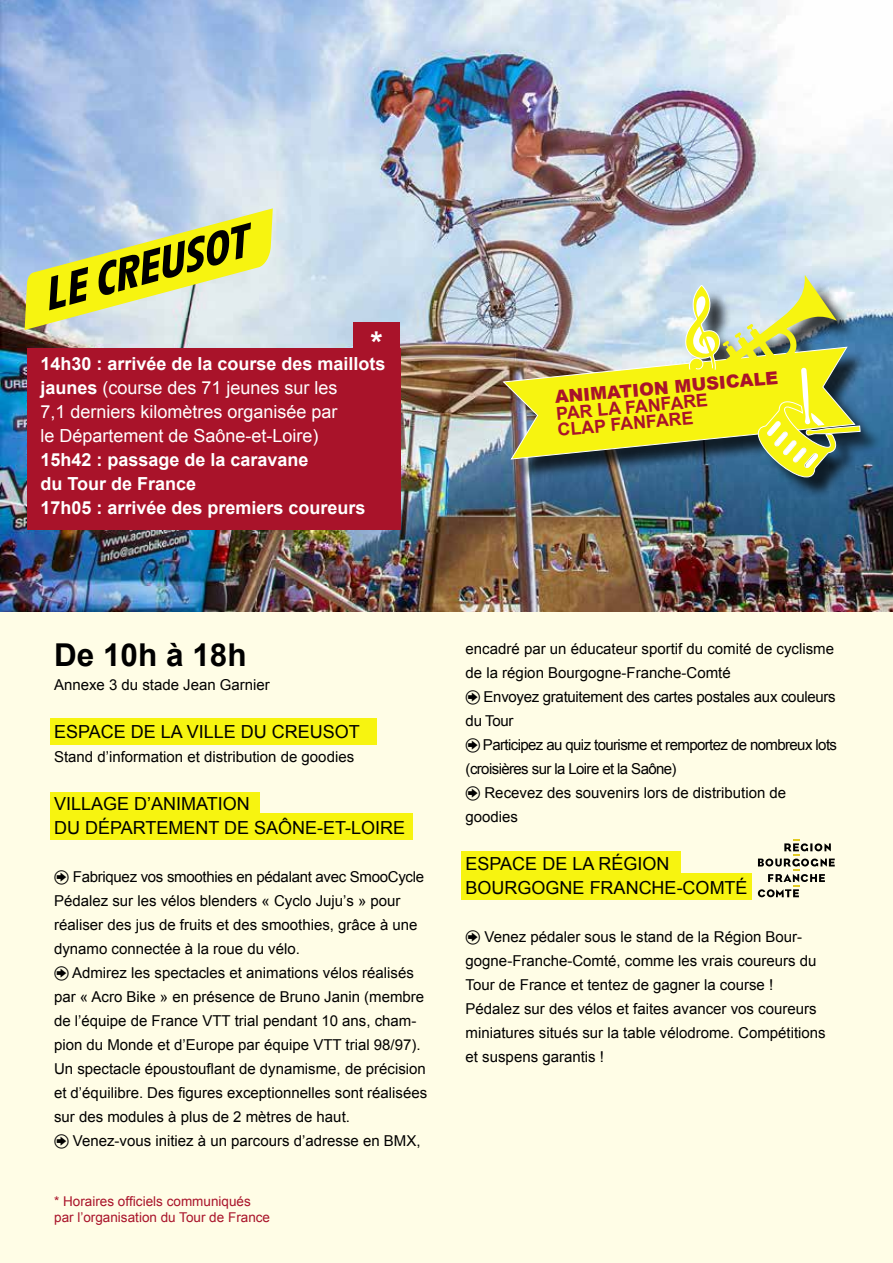
<style>
.page{position:relative;width:893px;height:1263px;background:#fff}
.page>*{position:absolute;margin:0;border:0;box-sizing:border-box;transform-origin:0 0}
.t1{font:italic 700 48.3px "Galibier";color:#000}
.t2{font:700 31.5px "Arial";color:#000}
.t3{font:700 31.5px "Arial";color:#fff}
.t4{font:18px/24px "Arial";color:#fff}
.t5{font:18px/24px "Arial";color:#000}
.t6{font:700 18px/24px "Arial";color:#fff}
.t7{font:700 17.85px/16.4px "Arial";color:#a9132a}
.t8{font:900 17.85px "Arial";color:#a9132a}
.t9{font:15px/24px "Arial";color:#000}
.t10{font:15px "Arial";letter-spacing:-.04em;color:#000}
.t11{font:15px/24px "Arial";letter-spacing:-.02em;color:#000}
.t12{font:13.5px/16.5px "Arial";color:#a9132a}
.s1{font-weight:700}
</style>
<div class="page">
<div style="left:0;top:612px;width:893px;height:651px;background:#fffde6"></div>
<img style="left:0;top:0;width:893px;height:611px">
<div style="left:50px;top:792px;width:209px;height:27px;background:#f7f410"></div>
<svg style="left:25px;top:208px;width:248px;height:122px;background:#dbe387"></svg>
<div style="left:50px;top:719px;width:326px;height:26px;background:#f7f410"></div>
<div style="left:461px;top:851px;width:220px;height:27px;background:#f7f410"></div>
<div style="left:461px;top:873px;width:291px;height:26px;background:#f7f410"></div>
<div style="left:508px;top:280px;width:374px;height:219px;background:#000;opacity:.75"></div>
<img style="left:504px;top:275px;width:356px;height:202px">
<div style="left:28px;top:348px;width:373px;height:181px;background:#a9132a"></div>
<div style="left:353px;top:322px;width:47px;height:99px;background:#a9132a"></div>
<div style="left:50px;top:813px;width:362px;height:27px;background:#f7f410"></div>
<svg style="left:758px;top:839px;width:77px;height:58px"></svg>
<h1 class="t1" style="left:36px;top:271px;width:212px;rotate:-15deg">LE CREUSOT</h1>
<h2 class="t3" style="left:371px;top:322px;width:14px">*</h2>
<p class="t4" style="left:40px;top:352px;width:347px"><span class="s1">14h30 : arrivée de la course des maillots jaunes</span> (course des 71 jeunes sur les<br>7,1 derniers kilomètres organisée par<br>le Département de Saône-et-Loire)</p>
<p class="t6" style="left:40px;top:449px;width:327px">15h42 : passage de la caravane<br>du Tour de France<br>17h05 : arrivée des premiers coureurs</p>
<p class="t8" style="left:554px;top:384px;width:226px;rotate:-5deg">ANIMATION MUSICALE</p>
<p class="t7" style="left:556px;top:406px;width:154px;rotate:-5deg">PAR LA FANFARE<br>CLAP FANFARE</p>
<h2 class="t2" style="left:54px;top:634px;width:194px">De 10h à 18h</h2>
<p class="t9" style="left:54px;top:673px;width:217px">Annexe 3 du stade Jean Garnier</p>
<p class="t5" style="left:54px;top:720px;width:307px">ESPACE DE LA VILLE DU CREUSOT</p>
<p class="t9" style="left:54px;top:745px;width:302px">Stand d’information et distribution de goodies</p>
<p class="t5" style="left:54px;top:792px;width:353px">VILLAGE D’ANIMATION<br>DU DÉPARTEMENT DE SAÔNE-ET-LOIRE</p>
<p class="t9" style="left:54px;top:865px;width:372px;text-indent:19px">Fabriquez vos smoothies en pédalant avec SmooCycle Pédalez sur les vélos blenders « Cyclo Juju’s » pour réaliser des jus de fruits et des smoothies, grâce à une dynamo connectée à la roue du vélo.</p>
<p class="t9" style="left:54px;top:961px;width:375px;text-indent:18px">Admirez les spectacles et animations vélos réalisés par « Acro Bike » en présence de Bruno Janin (membre de l’équipe de France VTT trial pendant 10 ans, cham&shy;pion du Monde et d’Europe par équipe VTT trial 98/97).<br>Un spectacle époustouflant de dynamisme, de précision et d’équilibre. Des figures exceptionnelles sont réalisées sur des modules à plus de 2 mètres de haut.</p>
<p class="t9" style="left:73px;top:1129px;width:349px">Venez-vous initiez à un parcours d’adresse en BMX,</p>
<p class="t12" style="left:54px;top:1193px;width:217px">* Horaires officiels communiqués par l’organisation du Tour de France</p>
<p class="t9" style="left:466px;top:637px;width:370px">encadré par un éducateur sportif du comité de cyclisme de la région Bourgogne-Franche-Comté</p>
<p class="t11" style="left:466px;top:685px;width:372px;text-indent:18px">Envoyez gratuitement des cartes postales aux couleurs du Tour</p>
<p class="t10" style="left:483px;top:735px;width:356px">Participez au quiz tourisme et remportez de nombreux lots</p>
<p class="t10" style="left:466px;top:759px;width:212px">(croisières sur la Loire et la Saône)</p>
<p class="t9" style="left:484px;top:781px;width:303px">Recevez des souvenirs lors de distribution de</p>
<p class="t9" style="left:466px;top:805px;width:54px">goodies</p>
<p class="t5" style="left:466px;top:852px;width:284px">ESPACE DE LA RÉGION<br>BOURGOGNE FRANCHE-COMTÉ</p>
<p class="t9" style="left:466px;top:925px;width:362px;text-indent:19px">Venez pédaler sous le stand de la Région Bour&shy;gogne-Franche-Comté, comme les vrais coureurs du Tour de France et tentez de gagner la course !<br>Pédalez sur des vélos et faites avancer vos coureurs miniatures situés sur la table vélodrome. Compétitions et suspens garantis !</p>
</div>
